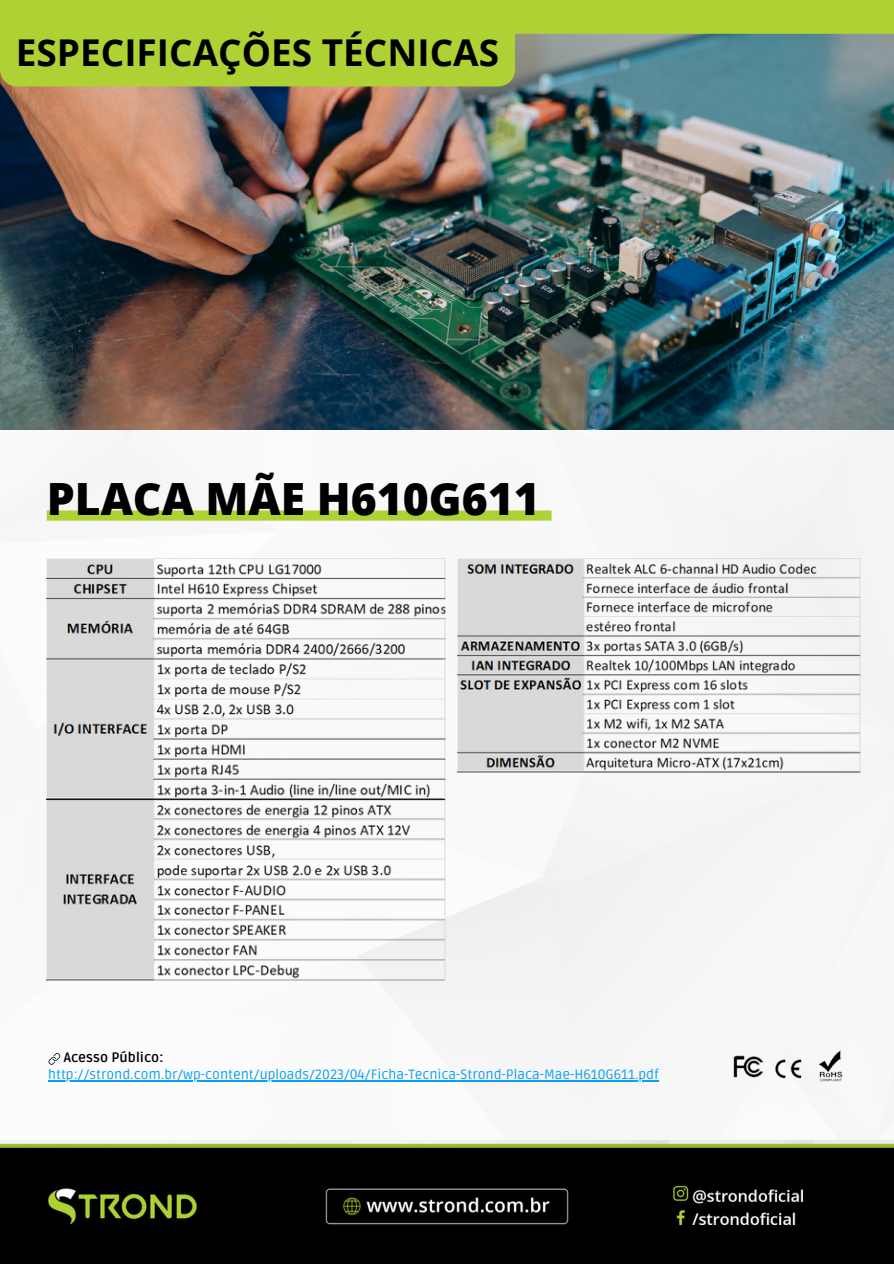
<style>
.page{position:relative;width:894px;height:1264px;background:#fff}
.page>*{position:absolute;margin:0;border:0;box-sizing:border-box;transform-origin:0 0}
.t1{font:800 44.4px "Open Sans";color:#000}
.t2{font:700 36.9px "Open Sans";color:#000}
.t3{font:13.5px "Ruda";color:#0c9ff2}
.t4{font:700 13.5px "Ruda";color:#000}
</style>
<div class="page">
<img style="left:0;top:429px;width:893px;height:706px">
<img style="left:0;top:1140px;width:893px;height:123px">
<div style="left:47px;top:510px;width:504px;height:10px;background:#aed234"></div>
<img style="left:0;top:34px;width:893px;height:395px">
<div style="left:0;top:0;width:893px;height:34px;background:#aed234"></div>
<div style="left:0;top:34px;width:514px;height:52px;background:#aed234"></div>
<img style="left:47px;top:558px;width:398px;height:422px">
<img style="left:457px;top:558px;width:402px;height:214px">
<img style="left:729px;top:1048px;width:35px;height:40px">
<img style="left:769px;top:1054px;width:37px;height:28px">
<img style="left:812px;top:1048px;width:39px;height:40px">
<hr style="left:48px;top:1080px;width:610px;height:1px;background:#0c9ff2">
<svg style="left:48px;top:1052px;width:13px;height:13px"></svg>
<h2 class="t2" style="left:16px;top:26px;width:484px">ESPECIFICAÇÕES TÉCNICAS</h2>
<h1 class="t1" style="left:47px;top:467px;width:494px">PLACA MÃE H610G611</h1>
<p class="t4" style="left:64px;top:1049px;width:101px">Acesso Público:</p>
<p class="t3" style="left:48px;top:1066px;width:611px">http://strond.com.br/wp-content/uploads/2023/04/Ficha-Tecnica-Strond-Placa-Mae-H610G611.pdf</p>
</div>
